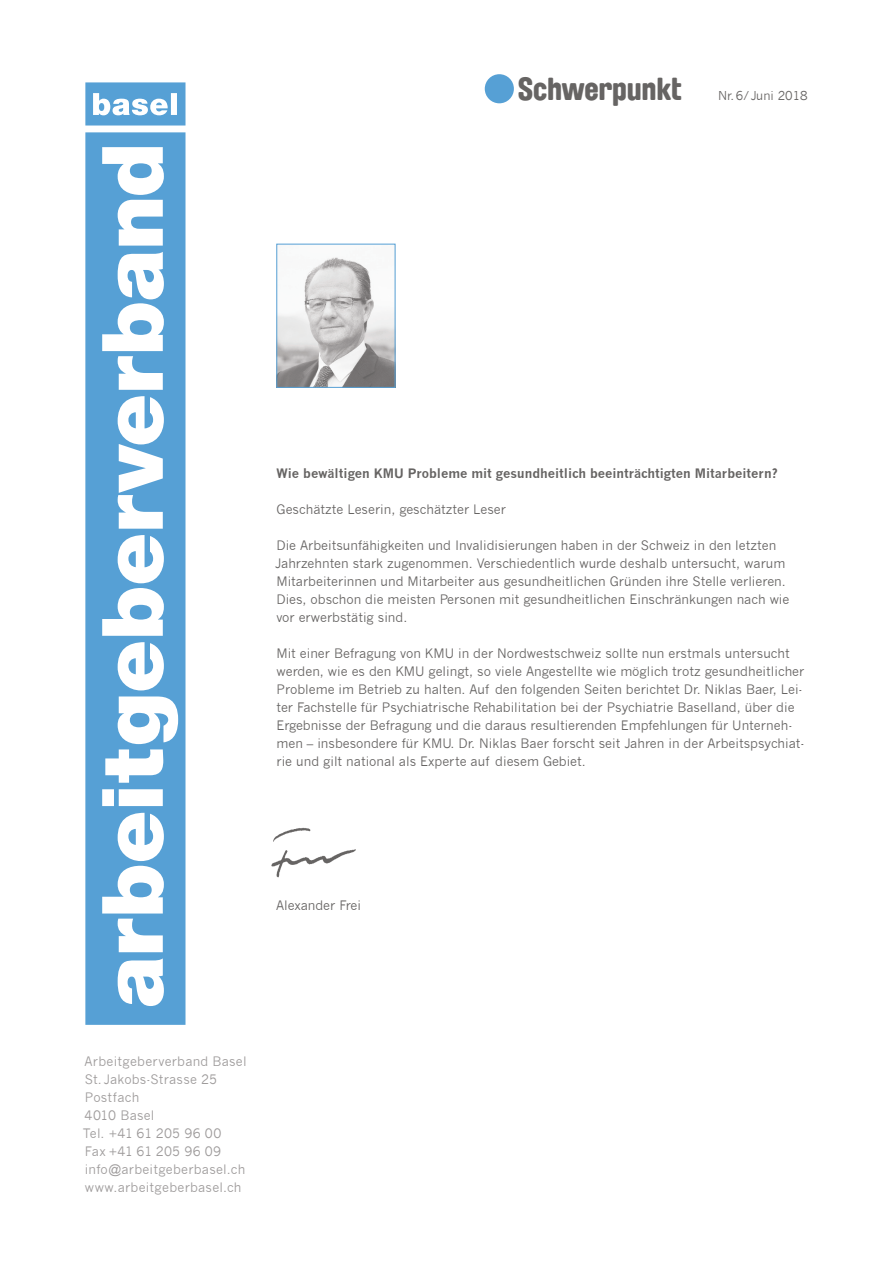
<style>
.page{position:relative;width:893px;height:1263px;background:#fff}
.page>*{position:absolute;margin:0;border:0;box-sizing:border-box;transform-origin:0 0}
.t1{font:31.5px "Brauer";letter-spacing:-.005em;color:#666463}
.t2{font:12.75px/18px "News Gothic";color:#666463}
.t3{font:12.75px/18px "News Gothic";letter-spacing:.02em;color:#9e9b9b}
.t4{font:700 12.75px "News Gothic";color:#666463}
.t5{font:12px "News Gothic";color:#666463}
</style>
<div class="page">
<img style="left:278px;top:257px;width:115px;height:129px">
<div style="left:276px;top:244px;width:119px;height:144px;border:1px solid #56a0d5"></div>
<img style="left:271px;top:827px;width:85px;height:51px">
<div style="left:485px;top:74px;width:29px;height:29px;background:#56a0d5;border-radius:50%"></div>
<svg style="left:85px;top:82px;width:100px;height:44px"></svg>
<svg style="left:85px;top:132px;width:100px;height:893px;fill:#56a0d5"></svg>
<svg style="left:130px;top:713px;width:19px;height:14px"></svg>
<svg style="left:128px;top:658px;width:8px;height:16px"></svg>
<svg style="left:143px;top:976px;width:11px;height:13px"></svg>
<div style="left:130px;top:163px;width:22px;height:15px;background:#56a0d5;border-radius:50%"></div>
<svg style="left:143px;top:270px;width:11px;height:12px"></svg>
<div style="left:130px;top:882px;width:22px;height:15px;background:#56a0d5;border-radius:50%"></div>
<h1 class="t1" style="left:518px;top:70px;width:166px">Schwerpunkt</h1>
<p class="t5" style="left:718px;top:88px;width:91px">Nr.6/Juni 2018</p>
<p class="t4" style="left:276px;top:465px;width:503px">Wie bewältigen KMU Probleme mit gesundheitlich beeinträchtigten Mitarbeitern?</p>
<p class="t2" style="left:277px;top:500px;width:231px">Geschätzte Leserin, geschätzter Leser</p>
<p class="t2" style="left:275px;top:536px;width:516px">Die Arbeitsunfähigkeiten und Invalidisierungen haben in der Schweiz in den letzten Jahrzehnten stark zugenommen. Verschiedentlich wurde deshalb untersucht, warum Mitarbeiterinnen und Mitarbeiter aus gesundheitlichen Gründen ihre Stelle verlieren.<br>Dies, obschon die meisten Personen mit gesundheitlichen Einschränkungen nach wie vor erwerbstätig sind.</p>
<p class="t2" style="left:276px;top:644px;width:530px">Mit einer Befragung von KMU in der Nordwestschweiz sollte nun erstmals untersucht werden, wie es den KMU gelingt, so viele Angestellte wie möglich trotz gesundheitlicher Probleme im Betrieb zu halten. Auf den folgenden Seiten berichtet Dr. Niklas Baer, Lei&shy;ter Fachstelle für Psychiatrische Rehabilitation bei der Psychiatrie Baselland, über die Ergebnisse der Befragung und die daraus resultierenden Empfehlungen für Unterneh&shy;men – insbesondere für KMU. Dr. Niklas Baer forscht seit Jahren in der Arbeitspsychiat&shy;rie und gilt national als Experte auf diesem Gebiet.</p>
<p class="t2" style="left:276px;top:896px;width:87px">Alexander Frei</p>
<p class="t3" style="left:83px;top:1053px;width:165px">Arbeitgeberverband Basel<br>St. Jakobs-Strasse 25<br>Postfach<br>4010 Basel<br>Tel. +41 61 205 96 00<br>Fax +41 61 205 96 09 info@arbeitgeberbasel.ch www.arbeitgeberbasel.ch</p>
</div>
